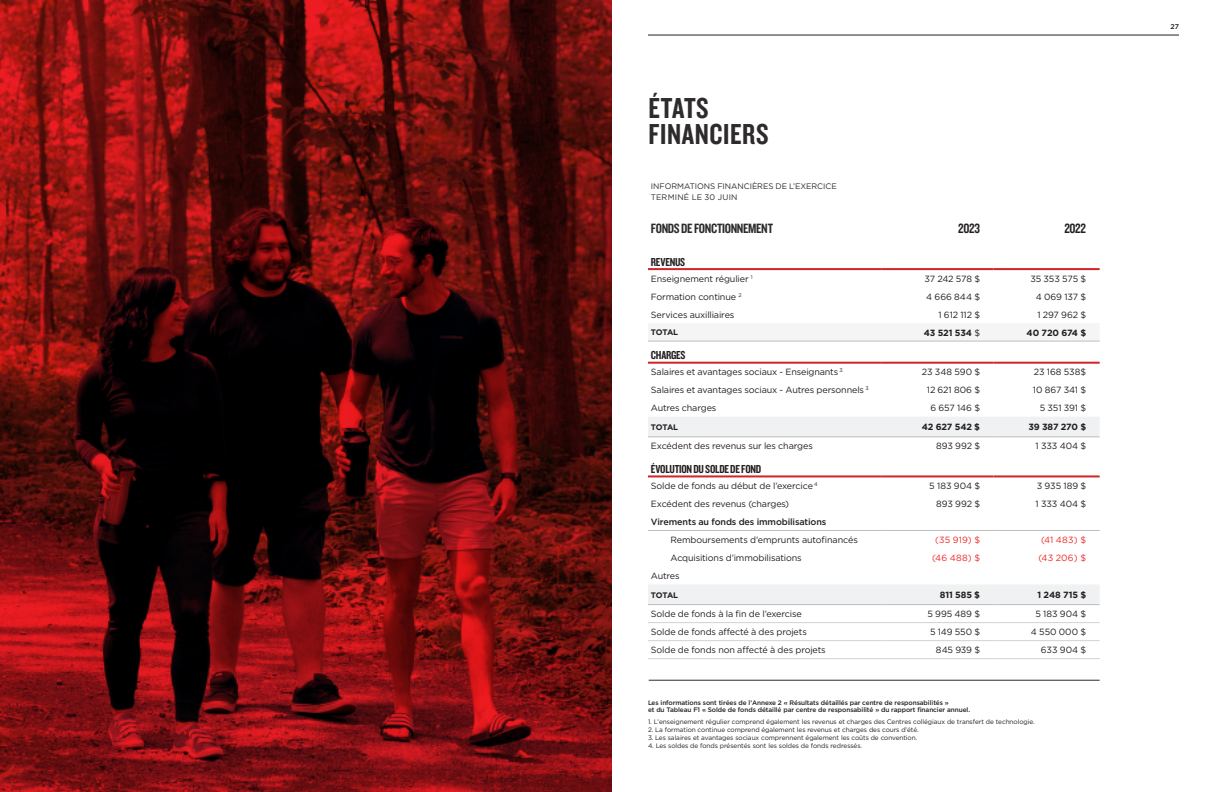
<style>
.page{position:relative;width:1224px;height:792px;background:#fff}
.page>*{position:absolute;margin:0;border:0;box-sizing:border-box;transform-origin:0 0}
.Titre{font:30px/26px "Knockout HTF49 Liteweight";letter-spacing:.02em;color:#2e2b2c}
.texte_courant{font:14px "Knockout HTF49 Liteweight";letter-spacing:-.025em;color:#2e2b2c}
.Titre-2{font:14px "Knockout HTF49 Liteweight";letter-spacing:-.02em;color:#231f20}
.Titre-3{font:12px "Knockout HTF49 Liteweight";letter-spacing:-.02em;color:#231f20}
.Titre-4{font:9px "Gotham HTF";letter-spacing:-.01em;color:#231f20}
.Titre-5{font:700 9px "Gotham HTF";letter-spacing:-.015em;color:#231f20}
.Titre-6{font:500 9px "Gotham HTF";letter-spacing:-.01em;color:#231f20}
.texte_courant-2{font:9px "Gotham HTF";letter-spacing:.025em;color:#ee2927}
.Titre-7{font:8px/11px "Gotham HTF";color:#2e2b2c}
.Titre-8{font:700 8px "Gotham HTF";letter-spacing:-.02em;color:#231f20}
.t1{font:500 7px "Gotham HTF";color:#231f20}
.texte_courant-3{font:6.5px "Gotham HTF";letter-spacing:-.01em;color:#231f20}
.texte_courant-4{font:500 6.5px/7px "Gotham HTF";letter-spacing:-.01em;color:#231f20}
.s1{font-weight:400}
</style>
<div class="page">
<hr style="left:648px;top:35px;width:531px;height:1px;background:#231f20">
<img style="left:0;top:0;width:612px;height:792px">
<hr style="left:649px;top:680px;width:451px;height:1px;background:#2e2b2c">
<svg style="left:648px;top:340px;width:452px;height:1px"></svg>
<svg style="left:648px;top:417px;width:452px;height:187px"></svg>
<hr style="left:648px;top:268px;width:234px;height:2px;background:#d1232a">
<hr style="left:882px;top:268px;width:112px;height:2px;background:#d1232a">
<hr style="left:994px;top:268px;width:106px;height:2px;background:#d1232a">
<hr style="left:648px;top:362px;width:234px;height:2px;background:#d1232a">
<hr style="left:882px;top:362px;width:112px;height:2px;background:#d1232a">
<hr style="left:994px;top:362px;width:106px;height:2px;background:#d1232a">
<hr style="left:648px;top:475px;width:234px;height:2px;background:#d1232a">
<hr style="left:882px;top:475px;width:112px;height:2px;background:#d1232a">
<hr style="left:994px;top:475px;width:106px;height:2px;background:#d1232a">
<hr style="left:648px;top:530px;width:234px;height:1px;background:#bcbdc0">
<hr style="left:882px;top:530px;width:112px;height:1px;background:#bcbdc0">
<hr style="left:994px;top:530px;width:106px;height:1px;background:#bcbdc0">
<hr style="left:648px;top:341px;width:234px;height:1px;background:#bcbdc0">
<hr style="left:882px;top:341px;width:112px;height:1px;background:#bcbdc0">
<hr style="left:994px;top:341px;width:106px;height:1px;background:#bcbdc0">
<hr style="left:648px;top:437px;width:234px;height:1px;background:#bcbdc0">
<hr style="left:882px;top:437px;width:112px;height:1px;background:#bcbdc0">
<hr style="left:994px;top:437px;width:106px;height:1px;background:#bcbdc0">
<hr style="left:648px;top:604px;width:234px;height:1px;background:#bcbdc0">
<hr style="left:882px;top:604px;width:112px;height:1px;background:#bcbdc0">
<hr style="left:994px;top:604px;width:106px;height:1px;background:#bcbdc0">
<hr style="left:648px;top:658px;width:234px;height:1px;background:#d1d2d4">
<hr style="left:882px;top:658px;width:112px;height:1px;background:#d1d2d4">
<hr style="left:994px;top:658px;width:106px;height:1px;background:#d1d2d4">
<hr style="left:648px;top:640px;width:234px;height:1px;background:#d1d2d4">
<hr style="left:882px;top:640px;width:112px;height:1px;background:#d1d2d4">
<hr style="left:994px;top:640px;width:106px;height:1px;background:#d1d2d4">
<hr style="left:648px;top:622px;width:234px;height:1px;background:#d1d2d4">
<hr style="left:882px;top:622px;width:112px;height:1px;background:#d1d2d4">
<hr style="left:994px;top:622px;width:106px;height:1px;background:#d1d2d4">
<p class="Titre" style="left:649px;top:96px;width:121px">ÉTATS<br>FINANCIERS</p>
<p class="Titre-7" style="left:651px;top:181px;width:187px">INFORMATIONS FINANCIÈRES DE L’EXERCICE<br>TERMINÉ LE 30 JUIN</p>
<p class="texte_courant" style="left:651px;top:221px;width:124px">FONDS DE FONCTIONNEMENT</p>
<p class="Titre-2" style="left:958px;top:221px;width:23px">2023</p>
<p class="Titre-2" style="left:1064px;top:221px;width:23px">2022</p>
<p class="Titre-3" style="left:651px;top:255px;width:36px">REVENUS</p>
<p class="Titre-4" style="left:651px;top:274px;width:103px">Enseignement régulier <sup>1</sup></p>
<p class="Titre-4" style="left:925px;top:274px;width:57px">37 242 578 $</p>
<p class="Titre-4" style="left:1030px;top:274px;width:57px">35 353 575 $</p>
<p class="Titre-4" style="left:651px;top:292px;width:92px">Formation continue <sup>2</sup></p>
<p class="Titre-4" style="left:926px;top:292px;width:55px">4 666 844 $</p>
<p class="Titre-4" style="left:1036px;top:292px;width:52px">4 069 137 $</p>
<p class="Titre-4" style="left:651px;top:310px;width:85px">Services auxilliaires</p>
<p class="Titre-4" style="left:938px;top:310px;width:43px">1 612 112 $</p>
<p class="Titre-4" style="left:1037px;top:310px;width:50px">1 297 962 $</p>
<p class="Titre-8" style="left:651px;top:328px;width:29px">TOTAL</p>
<p class="Titre-5" style="left:924px;top:327px;width:58px">43 521 534 <span class="s1">$</span></p>
<p class="Titre-5" style="left:1027px;top:327px;width:61px">40 720 674 $</p>
<p class="Titre-3" style="left:651px;top:349px;width:36px">CHARGES</p>
<p class="Titre-4" style="left:651px;top:367px;width:193px">Salaires et avantages sociaux - Enseignants <sup>3</sup></p>
<p class="Titre-4" style="left:922px;top:367px;width:60px">23 348 590 $</p>
<p class="Titre-4" style="left:1034px;top:367px;width:54px">23 168 538$</p>
<p class="Titre-4" style="left:651px;top:385px;width:219px">Salaires et avantages sociaux - Autres personnels <sup>3</sup></p>
<p class="Titre-4" style="left:927px;top:385px;width:55px">12 621 806 $</p>
<p class="Titre-4" style="left:1033px;top:385px;width:55px">10 867 341 $</p>
<p class="Titre-4" style="left:651px;top:403px;width:67px">Autres charges</p>
<p class="Titre-4" style="left:930px;top:403px;width:51px">6 657 146 $</p>
<p class="Titre-4" style="left:1040px;top:403px;width:48px">5 351 391 $</p>
<p class="Titre-8" style="left:651px;top:423px;width:29px">TOTAL</p>
<p class="Titre-5" style="left:922px;top:422px;width:60px">42 627 542 $</p>
<p class="Titre-5" style="left:1028px;top:422px;width:59px">39 387 270 $</p>
<p class="Titre-4" style="left:651px;top:441px;width:163px">Excédent des revenus sur les charges</p>
<p class="Titre-4" style="left:936px;top:441px;width:45px">893 992 $</p>
<p class="Titre-4" style="left:1036px;top:441px;width:52px">1 333 404 $</p>
<p class="Titre-3" style="left:651px;top:463px;width:112px">ÉVOLUTION DU SOLDE DE FOND</p>
<p class="Titre-4" style="left:651px;top:481px;width:168px">Solde de fonds au début de l’exercice <sup>4</sup></p>
<p class="Titre-4" style="left:929px;top:481px;width:52px">5 183 904 $</p>
<p class="Titre-4" style="left:1037px;top:481px;width:51px">3 935 189 $</p>
<p class="Titre-4" style="left:651px;top:499px;width:140px">Excédent des revenus (charges)</p>
<p class="Titre-4" style="left:936px;top:499px;width:45px">893 992 $</p>
<p class="Titre-4" style="left:1036px;top:499px;width:52px">1 333 404 $</p>
<p class="Titre-6" style="left:651px;top:517px;width:177px">Virements au fonds des immobilisations</p>
<p class="Titre-4" style="left:670px;top:535px;width:189px">Remboursements d’emprunts autofinancés</p>
<p class="texte_courant-2" style="left:935px;top:535px;width:46px">(35 919) $</p>
<p class="texte_courant-2" style="left:1041px;top:535px;width:47px">(41 483) $</p>
<p class="Titre-4" style="left:670px;top:553px;width:133px">Acquisitions d’immobilisations</p>
<p class="texte_courant-2" style="left:932px;top:553px;width:50px">(46 488) $</p>
<p class="texte_courant-2" style="left:1038px;top:553px;width:49px">(43 206) $</p>
<p class="Titre-4" style="left:651px;top:571px;width:30px">Autres</p>
<p class="Titre-8" style="left:651px;top:590px;width:29px">TOTAL</p>
<p class="Titre-5" style="left:940px;top:590px;width:42px">811 585 $</p>
<p class="Titre-5" style="left:1038px;top:590px;width:50px">1 248 715 $</p>
<p class="Titre-4" style="left:651px;top:609px;width:152px">Solde de fonds à la fin de l’exercise</p>
<p class="Titre-4" style="left:927px;top:609px;width:54px">5 995 489 $</p>
<p class="Titre-4" style="left:1035px;top:609px;width:52px">5 183 904 $</p>
<p class="Titre-4" style="left:651px;top:627px;width:157px">Solde de fonds affecté à des projets</p>
<p class="Titre-4" style="left:930px;top:627px;width:52px">5 149 550 $</p>
<p class="Titre-4" style="left:1031px;top:627px;width:57px">4 550 000 $</p>
<p class="Titre-4" style="left:651px;top:645px;width:176px">Solde de fonds non affecté à des projets</p>
<p class="Titre-4" style="left:936px;top:645px;width:46px">845 939 $</p>
<p class="Titre-4" style="left:1041px;top:645px;width:47px">633 904 $</p>
<p class="texte_courant-4" style="left:648px;top:699px;width:324px">Les informations sont tirées de l’Annexe 2 « Résultats détaillés par centre de responsabilités »<br>et du Tableau F1 « Solde de fonds détaillé par centre de responsabilité » du rapport financier annuel.</p>
<p class="texte_courant-3" style="left:648px;top:718px;width:388px">1. L’enseignement régulier comprend également les revenus et charges des Centres collégiaux de transfert de technologie.</p>
<p class="texte_courant-3" style="left:648px;top:726px;width:272px">2. La formation continue comprend également les revenus et charges des cours d’été.</p>
<p class="texte_courant-3" style="left:648px;top:734px;width:271px">3. Les salaires et avantages sociaux comprennent également les coûts de convention.</p>
<p class="texte_courant-3" style="left:648px;top:742px;width:216px">4. Les soldes de fonds présentés sont les soldes de fonds redressés.</p>
<p class="t1" style="left:1170px;top:23px;width:10px">27</p>
</div>
